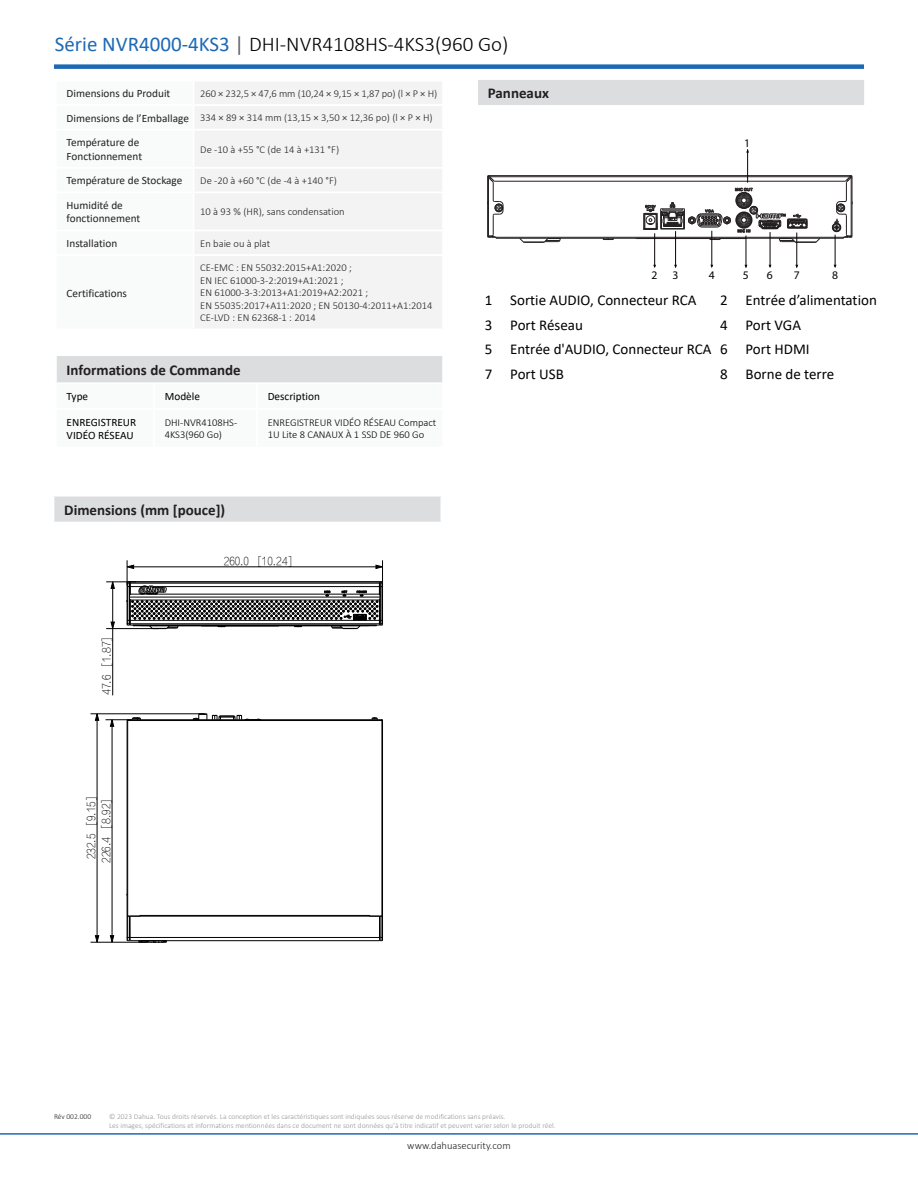
<style>
.page{position:relative;width:918px;height:1188px;background:#fff}
.page>*{position:absolute;margin:0;border:0;box-sizing:border-box;transform-origin:0 0}
.t1{font:300 21px "Calibri";color:#000}
.t2{font:15px "Calibri";color:#000}
.t3{font:700 15px "Calibri";color:#231f20}
.t4{font:14.4px "Myriad Pro";color:#090202}
.t5{font:14.4px "Myriad Pro";letter-spacing:-.02em;color:#080101}
.t6{font:11.55px "Myriad Pro";color:#050100}
.t7{font:11.25px/13.5px "Calibri";color:#231f20}
.t8{font:11.25px "FZ Fang Song Z02";color:#000}
.t9{font:11.25px/13.5px "Calibri";color:#000}
.t10{font:300 10.5px/12.6px "Calibri";color:#231f20}
.t11{font:300 10.5px/12px "Calibri";color:#000}
.t12{font:300 7.5px "Calibri";color:#939598}
.t13{font:300 7.5px "Calibri";color:#231f20}
.s1{font-weight:400;color:#1e69b4}
.s2{font-weight:400;color:#636366}
</style>
<div class="page">
<hr style="left:0;top:1133px;width:918px;height:2px;background:#1e69b4">
<div style="left:54px;top:64px;width:810px;height:5px;background:#1e69b4"></div>
<div style="left:53px;top:496px;width:388px;height:27px;background:#dbddde"></div>
<hr style="left:52px;top:495px;width:390px;height:2px;background:#fff">
<hr style="left:52px;top:497px;width:2px;height:25px;background:#fff">
<hr style="left:52px;top:522px;width:390px;height:2px;background:#fff">
<div style="left:477px;top:79px;width:388px;height:27px;background:#dbddde"></div>
<hr style="left:476px;top:78px;width:390px;height:2px;background:#fff">
<hr style="left:476px;top:80px;width:2px;height:25px;background:#fff">
<hr style="left:864px;top:80px;width:2px;height:25px;background:#fff">
<hr style="left:476px;top:105px;width:390px;height:2px;background:#fff">
<hr style="left:496px;top:238px;width:348px;height:1px;background:#242021">
<hr style="left:492px;top:237px;width:355px;height:1px;background:#242021">
<hr style="left:494px;top:181px;width:351px;height:1px;background:#242021">
<hr style="left:490px;top:176px;width:360px;height:1px;background:#242021">
<hr style="left:488px;top:175px;width:363px;height:1px;background:#242021">
<svg style="left:519px;top:238px;width:42px;height:5px"></svg>
<div style="left:832px;top:223px;width:9px;height:9px;border:1px solid #242021;border-radius:50%"></div>
<div style="left:833px;top:224px;width:7px;height:7px;border:1px solid #242021;border-radius:50%"></div>
<svg style="left:603px;top:238px;width:11px;height:2px"></svg>
<svg style="left:487px;top:175px;width:17px;height:63px"></svg>
<svg style="left:834px;top:175px;width:19px;height:63px"></svg>
<svg style="left:644px;top:188px;width:176px;height:55px"></svg>
<hr style="left:747px;top:149px;width:1px;height:34px;background:#0a0303">
<hr style="left:654px;top:233px;width:1px;height:34px;background:#0a0303">
<hr style="left:675px;top:231px;width:1px;height:36px;background:#0a0303">
<hr style="left:712px;top:231px;width:1px;height:35px;background:#0a0303">
<hr style="left:746px;top:235px;width:1px;height:32px;background:#0a0303">
<hr style="left:770px;top:232px;width:1px;height:35px;background:#0a0303">
<hr style="left:797px;top:233px;width:1px;height:34px;background:#0a0303">
<hr style="left:835px;top:235px;width:1px;height:32px;background:#0a0303">
<hr style="left:127px;top:721px;width:1px;height:195px;background:#000">
<hr style="left:140px;top:915px;width:230px;height:1px;background:#000">
<hr style="left:127px;top:720px;width:256px;height:1px;background:#000">
<hr style="left:128px;top:719px;width:254px;height:1px;background:#000">
<hr style="left:382px;top:720px;width:1px;height:196px;background:#000">
<hr style="left:130px;top:940px;width:249px;height:1px;background:#000">
<hr style="left:130px;top:937px;width:249px;height:1px;background:#000">
<hr style="left:130px;top:916px;width:250px;height:1px;background:#000">
<svg style="left:372px;top:718px;width:11px;height:2px"></svg>
<svg style="left:369px;top:915px;width:14px;height:26px"></svg>
<svg style="left:127px;top:915px;width:40px;height:28px"></svg>
<svg style="left:193px;top:714px;width:69px;height:6px"></svg>
<svg style="left:110px;top:581px;width:5px;height:8px"></svg>
<svg style="left:110px;top:621px;width:5px;height:7px"></svg>
<svg style="left:110px;top:935px;width:4px;height:7px"></svg>
<svg style="left:95px;top:935px;width:4px;height:7px"></svg>
<svg style="left:95px;top:713px;width:4px;height:8px"></svg>
<hr style="left:112px;top:588px;width:1px;height:34px;background:#000">
<hr style="left:112px;top:629px;width:1px;height:66px;background:#000">
<hr style="left:106px;top:628px;width:53px;height:1px;background:#000">
<hr style="left:106px;top:582px;width:30px;height:1px;background:#000">
<svg style="left:126px;top:560px;width:257px;height:69px"></svg>
<hr style="left:97px;top:720px;width:1px;height:216px;background:#000">
<hr style="left:112px;top:726px;width:1px;height:210px;background:#000">
<hr style="left:91px;top:942px;width:56px;height:1px;background:#000">
<svg style="left:106px;top:718px;width:35px;height:9px"></svg>
<hr style="left:91px;top:714px;width:114px;height:1px;background:#000">
<div style="left:56px;top:355px;width:387px;height:28px;background:#dbddde"></div>
<hr style="left:442px;top:356px;width:2px;height:26px;background:#fff">
<hr style="left:55px;top:354px;width:99px;height:2px;background:#fff">
<hr style="left:55px;top:356px;width:2px;height:26px;background:#fff">
<hr style="left:154px;top:354px;width:103px;height:2px;background:#fff">
<hr style="left:257px;top:354px;width:187px;height:2px;background:#fff">
<hr style="left:55px;top:382px;width:99px;height:2px;background:#fff">
<hr style="left:154px;top:382px;width:103px;height:2px;background:#fff">
<hr style="left:257px;top:382px;width:187px;height:2px;background:#fff">
<div style="left:195px;top:82px;width:247px;height:246px;background:#f3f3f3"></div>
<hr style="left:194px;top:254px;width:250px;height:2px;background:#fff">
<p class="t1" style="left:55px;top:31px;width:455px"><span class="s1">Série NVR4000-4KS3</span> <span class="s2">|</span> DHI-NVR4108HS-4KS3(960 Go)</p>
<p class="t7" style="left:67px;top:86px;width:105px">Dimensions du Produit</p>
<p class="t10" style="left:200px;top:87px;width:238px">260 × 232,5 × 47,6 mm (10,24 × 9,15 × 1,87 po) (l × P × H)</p>
<p class="t7" style="left:67px;top:111px;width:124px">Dimensions de l’Emballage</p>
<p class="t10" style="left:200px;top:111px;width:234px">334 × 89 × 314 mm (13,15 × 3,50 × 12,36 po) (l × P × H)</p>
<p class="t7" style="left:67px;top:135px;width:77px">Température de<br>Fonctionnement</p>
<p class="t10" style="left:200px;top:143px;width:140px">De -10 à +55 °C (de 14 à +131 °F)</p>
<p class="t7" style="left:67px;top:174px;width:117px">Température de Stockage</p>
<p class="t10" style="left:200px;top:174px;width:138px">De -20 à +60 °C (de -4 à +140 °F)</p>
<p class="t7" style="left:67px;top:198px;width:75px">Humidité de fonctionnement</p>
<p class="t10" style="left:200px;top:205px;width:146px">10 à 93 % (HR), sans condensation</p>
<p class="t7" style="left:67px;top:236px;width:52px">Installation</p>
<p class="t10" style="left:200px;top:237px;width:71px">En baie ou à plat</p>
<p class="t3" style="left:488px;top:83px;width:63px">Panneaux</p>
<p class="t6" style="left:744px;top:136px;width:7px">1</p>
<p class="t7" style="left:67px;top:286px;width:62px">Certifications</p>
<p class="t10" style="left:200px;top:261px;width:234px">CE-EMC : EN 55032:2015+A1:2020 ;<br>EN IEC 61000-3-2:2019+A1:2021 ;<br>EN 61000-3-3:2013+A1:2019+A2:2021 ;<br>EN 55035:2017+A11:2020 ; EN 50130-4:2011+A1:2014<br>CE-LVD : EN 62368-1 : 2014</p>
<p class="t3" style="left:67px;top:359px;width:176px">Informations de Commande</p>
<p class="t9" style="left:67px;top:389px;width:23px">Type</p>
<p class="t9" style="left:165px;top:389px;width:37px">Modèle</p>
<p class="t9" style="left:268px;top:389px;width:54px">Description</p>
<p class="t9" style="left:67px;top:415px;width:71px">ENREGISTREUR<br>VIDÉO RÉSEAU</p>
<p class="t11" style="left:165px;top:417px;width:74px">DHI-NVR4108HS-<br>4KS3(960 Go)</p>
<p class="t11" style="left:268px;top:417px;width:170px">ENREGISTREUR VIDÉO RÉSEAU Compact<br>1U Lite 8 CANAUX À 1 SSD DE 960 Go</p>
<p class="t3" style="left:64px;top:499px;width:162px">Dimensions (mm [pouce])</p>
<p class="t8" style="left:101px;top:695px;width:60px;rotate:-90deg">47.6 [1.87]</p>
<p class="t8" style="left:85px;top:859px;width:64px;rotate:-90deg">232.5 [9.15]</p>
<p class="t8" style="left:100px;top:863px;width:65px;rotate:-90deg">226.4 [8.92]</p>
<p class="t8" style="left:224px;top:555px;width:70px">260.0 [10.24]</p>
<p class="t6" style="left:652px;top:268px;width:7px">2</p>
<p class="t6" style="left:673px;top:268px;width:7px">3</p>
<p class="t6" style="left:709px;top:268px;width:7px">4</p>
<p class="t6" style="left:743px;top:268px;width:7px">5</p>
<p class="t6" style="left:767px;top:268px;width:7px">6</p>
<p class="t6" style="left:794px;top:268px;width:7px">7</p>
<p class="t6" style="left:832px;top:268px;width:7px">8</p>
<p class="t5" style="left:541px;top:292px;width:162px">AUDIO OUT, RCA Connector</p>
<p class="t4" style="left:723px;top:292px;width:9px">2</p>
<p class="t5" style="left:749px;top:292px;width:72px">Power Input</p>
<p class="t2" style="left:720px;top:290px;width:158px">2 Entrée d’alimentation</p>
<p class="t2" style="left:720px;top:314px;width:82px">4 Port VGA</p>
<p class="t2" style="left:720px;top:339px;width:91px">6 Port HDMI</p>
<p class="t2" style="left:720px;top:363px;width:116px">8 Borne de terre</p>
<p class="t2" style="left:485px;top:290px;width:213px">1 Sortie AUDIO, Connecteur RCA</p>
<p class="t2" style="left:485px;top:314px;width:100px">3 Port Réseau</p>
<p class="t2" style="left:485px;top:339px;width:228px">5 Entrée d'AUDIO, Connecteur RCA</p>
<p class="t2" style="left:485px;top:363px;width:81px">7 Port USB</p>
<p class="t4" style="left:516px;top:292px;width:9px">1</p>
<p class="t4" style="left:516px;top:316px;width:9px">3</p>
<p class="t4" style="left:541px;top:316px;width:81px">Network Port</p>
<p class="t4" style="left:723px;top:316px;width:9px">4</p>
<p class="t4" style="left:749px;top:316px;width:56px">VGA Port</p>
<p class="t4" style="left:516px;top:339px;width:9px">5</p>
<p class="t4" style="left:541px;top:339px;width:156px">AUDIO IN, RCA Connector</p>
<p class="t4" style="left:725px;top:339px;width:88px">6 HDMI Port</p>
<p class="t4" style="left:516px;top:363px;width:9px">7</p>
<p class="t4" style="left:725px;top:363px;width:71px">8 Ground</p>
<p class="t13" style="left:54px;top:1112px;width:39px">Rév 002.000</p>
<p class="t12" style="left:109px;top:1112px;width:398px">© 2023 Dahua. Tous droits réservés. La conception et les caractéristiques sont indiquées sous réserve de modifications sans préavis.</p>
<p class="t12" style="left:109px;top:1121px;width:448px">Les images, spécifications et informations mentionnées dans ce document ne sont données qu’à titre indicatif et peuvent varier selon le produit réel.</p>
<p class="t10" style="left:407px;top:1139px;width:105px">www.dahuasecurity.com</p>
</div>
